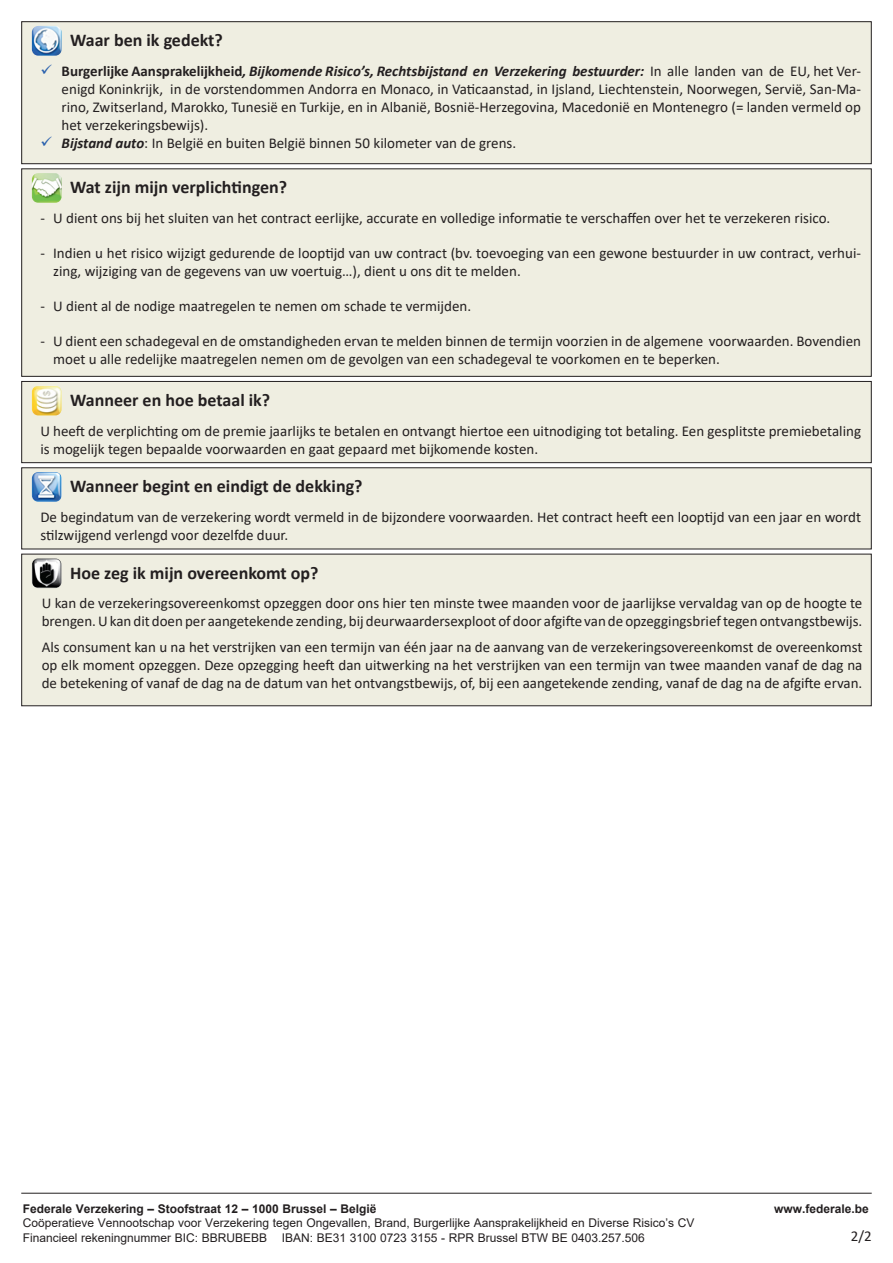
<style>
.page{position:relative;width:893px;height:1263px;background:#fff}
.page>*{position:absolute;margin:0;border:0;box-sizing:border-box;transform-origin:0 0}
.t1{font:700 18px "Calibri";color:#231f20}
.t2{font:15px/18px "Calibri";color:#231f20}
.Normaal{font:12px "Arial";color:#231f20}
.Normaal-2{font:700 12px "Arial";color:#231f20}
.s1{color:#2960ad}
.s2{font-weight:700}
.s3{font-weight:700;font-style:italic}
</style>
<div class="page">
<div style="left:22px;top:22px;width:849px;height:142px;background:#efeee1"></div>
<div style="left:21px;top:21px;width:851px;height:143px;border:1px solid #231f20"></div>
<img style="left:32px;top:26px;width:30px;height:30px">
<div style="left:21px;top:168px;width:851px;height:209px;background:#efeee1;border:1px solid #231f20"></div>
<img style="left:32px;top:173px;width:30px;height:30px">
<div style="left:21px;top:381px;width:851px;height:82px;background:#efeee1;border:1px solid #231f20"></div>
<div style="left:21px;top:467px;width:851px;height:82px;background:#efeee1"></div>
<img style="left:32px;top:472px;width:30px;height:30px">
<div style="left:21px;top:554px;width:851px;height:152px;background:#efeee1;border:1px solid #231f20"></div>
<img style="left:32px;top:558px;width:30px;height:30px">
<hr style="left:21px;top:1193px;width:851px;height:1px;background:#231f20">
<img style="left:32px;top:386px;width:30px;height:29px">
<p class="t1" style="left:70px;top:28px;width:154px">Waar ben ik gedekt?</p>
<p class="t2" style="left:62px;top:61px;width:801px;text-align:justify;text-indent:-21px"><span class="s1">✓</span> <span class="s2">Burgerlijke Aansprakelijkheid</span><span class="s3">, Bijkomende Risico’s, Rechtsbijstand en Verzekering bestuurder:</span> In alle landen van de EU, het Ver&shy;enigd Koninkrijk, in de vorstendommen Andorra en Monaco, in Vaticaanstad, in Ijsland, Liechtenstein, Noorwegen, Servië, San-Ma&shy;rino, Zwitserland, Marokko, Tunesië en Turkije, en in Albanië, Bosnië-Herzegovina, Macedonië en Montenegro (= landen vermeld op het verzekeringsbewijs).</p>
<p class="t2" style="left:40px;top:133px;width:477px"><span class="s1">✓</span> <span class="s3">Bijstand auto</span>: In België en buiten België binnen 50 kilometer van de grens.</p>
<p class="t1" style="left:70px;top:175px;width:218px">Wat zijn mijn verplichtingen?</p>
<p class="t2" style="left:40px;top:208px;width:791px">- U dient ons bij het sluiten van het contract eerlijke, accurate en volledige informatie te verschaffen over het te verzekeren risico.</p>
<p class="t2" style="left:53px;top:243px;width:809px;text-indent:-13px">- Indien u het risico wijzigt gedurende de looptijd van uw contract (bv. toevoeging van een gewone bestuurder in uw contract, verhui&shy;zing, wijziging van de gegevens van uw voertuig…), dient u ons dit te melden.</p>
<p class="t2" style="left:40px;top:296px;width:432px">- U dient al de nodige maatregelen te nemen om schade te vermijden.</p>
<p class="t2" style="left:53px;top:331px;width:809px;text-indent:-13px">- U dient een schadegeval en de omstandigheden ervan te melden binnen de termijn voorzien in de algemene voorwaarden. Bovendien moet u alle redelijke maatregelen nemen om de gevolgen van een schadegeval te voorkomen en te beperken.</p>
<p class="t1" style="left:70px;top:387px;width:202px">Wanneer en hoe betaal ik?</p>
<p class="t2" style="left:40px;top:421px;width:822px">U heeft de verplichting om de premie jaarlijks te betalen en ontvangt hiertoe een uitnodiging tot betaling. Een gesplitste premiebetaling is mogelijk tegen bepaalde voorwaarden en gaat gepaard met bijkomende kosten.</p>
<p class="t1" style="left:70px;top:474px;width:294px">Wanneer begint en eindigt de dekking?</p>
<p class="t2" style="left:40px;top:507px;width:822px">De begindatum van de verzekering wordt vermeld in de bijzondere voorwaarden. Het contract heeft een looptijd van een jaar en wordt stilzwijgend verlengd voor dezelfde duur.</p>
<p class="t1" style="left:70px;top:560px;width:250px">Hoe zeg ik mijn overeenkomt op?</p>
<p class="t2" style="left:42px;top:593px;width:822px">U kan de verzekeringsovereenkomst opzeggen door ons hier ten minste twee maanden voor de jaarlijkse vervaldag van op de hoogte te brengen. U kan dit doen per aangetekende zending, bij deurwaardersexploot of door afgifte van de opzeggingsbrief tegen ontvangstbewijs.</p>
<p class="t2" style="left:42px;top:638px;width:822px;text-align:justify">Als consument kan u na het verstrijken van een termijn van één jaar na de aanvang van de verzekeringsovereenkomst de overeenkomst op elk moment opzeggen. Deze opzegging heeft dan uitwerking na het verstrijken van een termijn van twee maanden vanaf de dag na de betekening of vanaf de dag na de datum van het ontvangstbewijs, of, bij een aangetekende zending, vanaf de dag na de afgifte ervan.</p>
<p class="Normaal-2" style="left:23px;top:1200px;width:355px">Federale Verzekering – Stoofstraat 12 – 1000 Brussel – België</p>
<p class="Normaal-2" style="left:774px;top:1200px;width:96px">www.federale.be</p>
<p class="Normaal" style="left:23px;top:1215px;width:673px">Coöperatieve Vennootschap voor Verzekering tegen Ongevallen, Brand, Burgerlijke Aansprakelijkheid en Diverse Risico’s CV</p>
<p class="Normaal" style="left:23px;top:1229px;width:623px">Financieel rekeningnummer BIC: BBRUBEBB IBAN: BE31 3100 0723 3155 - RPR Brussel BTW BE 0403.257.506</p>
<p class="t2" style="left:851px;top:1226px;width:22px">2/2</p>
</div>
